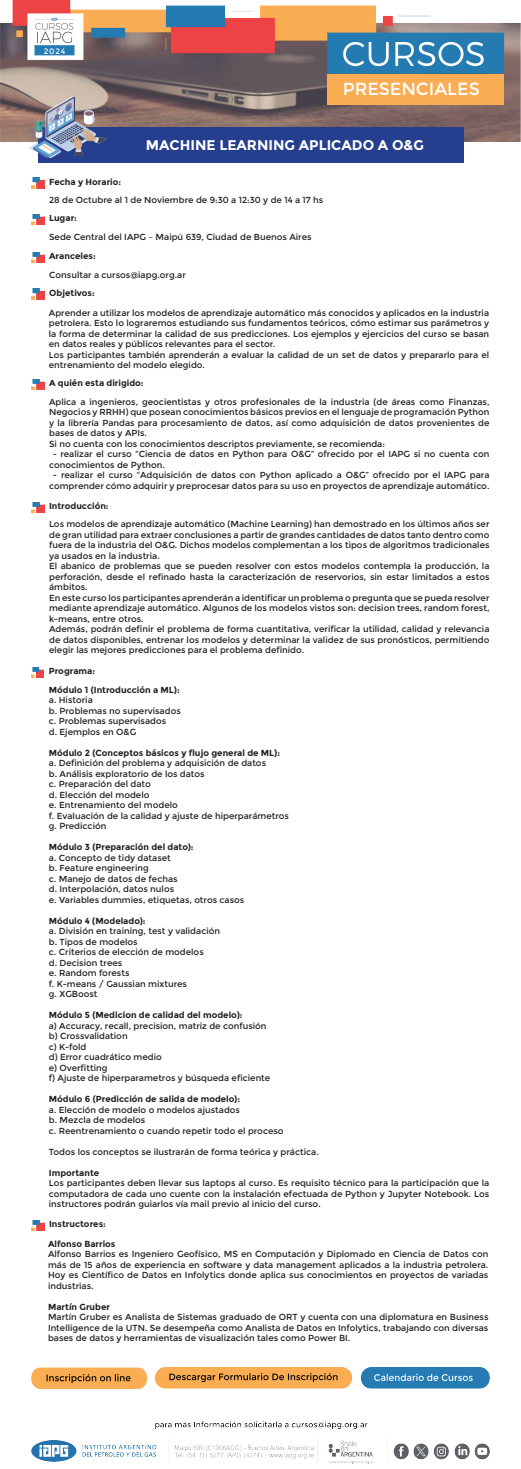
<style>
.page{position:relative;width:521px;height:1469px;background:#fff}
.page>*{position:absolute;margin:0;border:0;box-sizing:border-box;transform-origin:0 0}
.t1{font:17.5px "Montserrat";color:#fff}
.t2{font:700 14px "Montserrat";color:#fff}
.t3{font:8.75px/10.5px "Montserrat";color:#231f20}
.t4{font:700 8.75px/18.4px "Montserrat";color:#231f20}
.t5{font:7.88px "Montserrat";color:#fff}
</style>
<div class="page">
<img style="left:0;top:0;width:521px;height:142px">
<svg style="left:32px;top:178px;width:12px;height:10px"></svg>
<svg style="left:32px;top:502px;width:12px;height:10px"></svg>
<svg style="left:32px;top:380px;width:12px;height:10px"></svg>
<svg style="left:31px;top:667px;width:13px;height:11px"></svg>
<svg style="left:32px;top:1220px;width:12px;height:10px"></svg>
<svg style="left:32px;top:289px;width:12px;height:10px"></svg>
<div style="left:327px;top:74px;width:177px;height:31px;background:#faad52"></div>
<svg style="left:32px;top:215px;width:12px;height:10px"></svg>
<svg style="left:32px;top:253px;width:12px;height:10px"></svg>
<img style="left:32px;top:1438px;width:457px;height:25px">
<img style="left:32px;top:1367px;width:457px;height:61px">
<div style="left:38px;top:127px;width:425px;height:36px;background:#253f8e"></div>
<img style="left:28px;top:96px;width:79px;height:62px">
<p class="t5" style="left:44px;top:46px;width:23px">2024</p>
<h1 class="t1" style="left:343px;top:79px;width:138px">PRESENCIALES</h1>
<h2 class="t2" style="left:146px;top:137px;width:280px">MACHINE LEARNING APLICADO A O&amp;G</h2>
<p class="t4" style="left:49px;top:172px;width:74px">Fecha y Horario:</p>
<p class="t3" style="left:49px;top:195px;width:276px">28 de Octubre al 1 de Noviembre de 9:30 a 12:30 y de 14 a 17 hs</p>
<p class="t4" style="left:49px;top:209px;width:29px">Lugar:</p>
<p class="t3" style="left:49px;top:231px;width:264px">Sede Central del IAPG – Maipú 639, Ciudad de Buenos Aires</p>
<p class="t4" style="left:49px;top:247px;width:48px">Aranceles:</p>
<p class="t3" style="left:49px;top:269px;width:138px">Consultar a cursos@iapg.org.ar</p>
<p class="t4" style="left:49px;top:284px;width:47px">Objetivos:</p>
<p class="t3" style="left:49px;top:307px;width:442px">Aprender a utilizar los modelos de aprendizaje automático más conocidos y aplicados en la industria petrolera. Esto lo lograremos estudiando sus fundamentos teóricos, cómo estimar sus parámetros y la forma de determinar la calidad de sus predicciones. Los ejemplos y ejercicios del curso se basan en datos reales y públicos relevantes para el sector.<br>Los participantes también aprenderán a evaluar la calidad de un set de datos y prepararlo para el entrenamiento del modelo elegido.</p>
<p class="t4" style="left:49px;top:374px;width:96px">A quién esta dirigido:</p>
<p class="t3" style="left:49px;top:396px;width:442px">Aplica a ingenieros, geocientistas y otros profesionales de la industria (de áreas como Finanzas, Negocios y RRHH) que posean conocimientos básicos previos en el lenguaje de programación Python y la librería Pandas para procesamiento de datos, así como adquisición de datos provenientes de bases de datos y APIs.<br>Si no cuenta con los conocimientos descriptos previamente, se recomienda:</p>
<p class="t3" style="left:49px;top:449px;width:442px;text-indent:4px">- realizar el curso “Ciencia de datos en Python para O&amp;G” ofrecido por el IAPG si no cuenta con conocimientos de Python.</p>
<p class="t3" style="left:49px;top:470px;width:442px;text-align:center">- realizar el curso “Adquisición de datos con Python aplicado a O&amp;G” ofrecido por el IAPG para comprender cómo adquirir y preprocesar datos para su uso en proyectos de aprendizaje automático.</p>
<p class="t4" style="left:49px;top:497px;width:61px">Introducción:</p>
<p class="t3" style="left:49px;top:519px;width:442px">Los modelos de aprendizaje automático (Machine Learning) han demostrado en los últimos años ser de gran utilidad para extraer conclusiones a partir de grandes cantidades de datos tanto dentro como fuera de la industria del O&amp;G. Dichos modelos complementan a los tipos de algoritmos tradicionales ya usados en la industria.<br>El abanico de problemas que se pueden resolver con estos modelos contempla la producción, la perforación, desde el refinado hasta la caracterización de reservorios, sin estar limitados a estos ámbitos.<br>En este curso los participantes aprenderán a identificar un problema o pregunta que se pueda resolver mediante aprendizaje automático. Algunos de los modelos vistos son: decision trees, random forest, k-means, entre otros.<br>Además, podrán definir el problema de forma cuantitativa, verificar la utilidad, calidad y relevancia de datos disponibles, entrenar los modelos y determinar la validez de sus pronósticos, permitiendo elegir las mejores predicciones para el problema definido.</p>
<p class="t4" style="left:49px;top:662px;width:132px">Programa:<br>Módulo 1 (Introducción a ML):</p>
<p class="t3" style="left:49px;top:695px;width:133px">a. Historia<br>b. Problemas no supervisados c. Problemas supervisados<br>d. Ejemplos en O&amp;G</p>
<p class="t4" style="left:49px;top:743px;width:233px">Módulo 2 (Conceptos básicos y flujo general de ML):</p>
<p class="t3" style="left:49px;top:758px;width:242px">a. Definición del problema y adquisición de datos<br>b. Análisis exploratorio de los datos<br>c. Preparación del dato<br>d. Elección del modelo<br>e. Entrenamiento del modelo<br>f. Evaluación de la calidad y ajuste de hiperparámetros g. Predicción</p>
<p class="t4" style="left:49px;top:838px;width:146px">Módulo 3 (Preparación del dato):</p>
<p class="t3" style="left:49px;top:852px;width:197px">a. Concepto de tidy dataset<br>b. Feature engineering<br>c. Manejo de datos de fechas<br>d. Interpolación, datos nulos<br>e. Variables dummies, etiquetas, otros casos</p>
<p class="t4" style="left:49px;top:911px;width:98px">Módulo 4 (Modelado):</p>
<p class="t3" style="left:49px;top:926px;width:173px">a. División en training, test y validación b. Tipos de modelos<br>c. Criterios de elección de modelos<br>d. Decision trees<br>e. Random forests<br>f. K-means / Gaussian mixtures<br>g. XGBoost</p>
<p class="t4" style="left:49px;top:1006px;width:195px">Módulo 5 (Medicion de calidad del modelo):</p>
<p class="t3" style="left:49px;top:1020px;width:223px">a) Accuracy, recall, precision, matriz de confusión b) Crossvalidation<br>c) K-fold<br>d) Error cuadrático medio<br>e) Overfitting<br>f) Ajuste de hiperparametros y búsqueda eficiente</p>
<p class="t4" style="left:49px;top:1090px;width:193px">Módulo 6 (Predicción de salida de modelo):</p>
<p class="t3" style="left:49px;top:1104px;width:236px">a. Elección de modelo o modelos ajustados<br>b. Mezcla de modelos<br>c. Reentrenamiento o cuando repetir todo el proceso</p>
<p class="t3" style="left:49px;top:1146px;width:271px">Todos los conceptos se ilustrarán de forma teórica y práctica.</p>
<p class="t4" style="left:49px;top:1163px;width:52px">Importante</p>
<p class="t3" style="left:49px;top:1178px;width:442px;text-align:justify">Los participantes deben llevar sus laptops al curso. Es requisito técnico para la participación que la computadora de cada uno cuente con la instalación efectuada de Python y Jupyter Notebook. Los instructores podrán guiarlos vía mail previo al inicio del curso.</p>
<p class="t4" style="left:49px;top:1214px;width:58px">Instructores:</p>
<p class="t4" style="left:48px;top:1234px;width:69px">Alfonso Barrios</p>
<p class="t3" style="left:48px;top:1248px;width:442px;text-align:justify">Alfonso Barrios es Ingeniero Geofísico, MS en Computación y Diplomado en Ciencia de Datos con más de 15 años de experiencia en software y data management aplicados a la industria petrolera.<br>Hoy es Científico de Datos en Infolytics donde aplica sus conocimientos en proyectos de variadas industrias.</p>
<p class="t4" style="left:48px;top:1297px;width:64px">Martín Gruber</p>
<p class="t3" style="left:48px;top:1311px;width:442px;text-align:justify">Martín Gruber es Analista de Sistemas graduado de ORT y cuenta con una diplomatura en Business Intelligence de la UTN. Se desempeña como Analista de Datos en Infolytics, trabajando con diversas bases de datos y herramientas de visualización tales como Power BI.</p>
</div>
